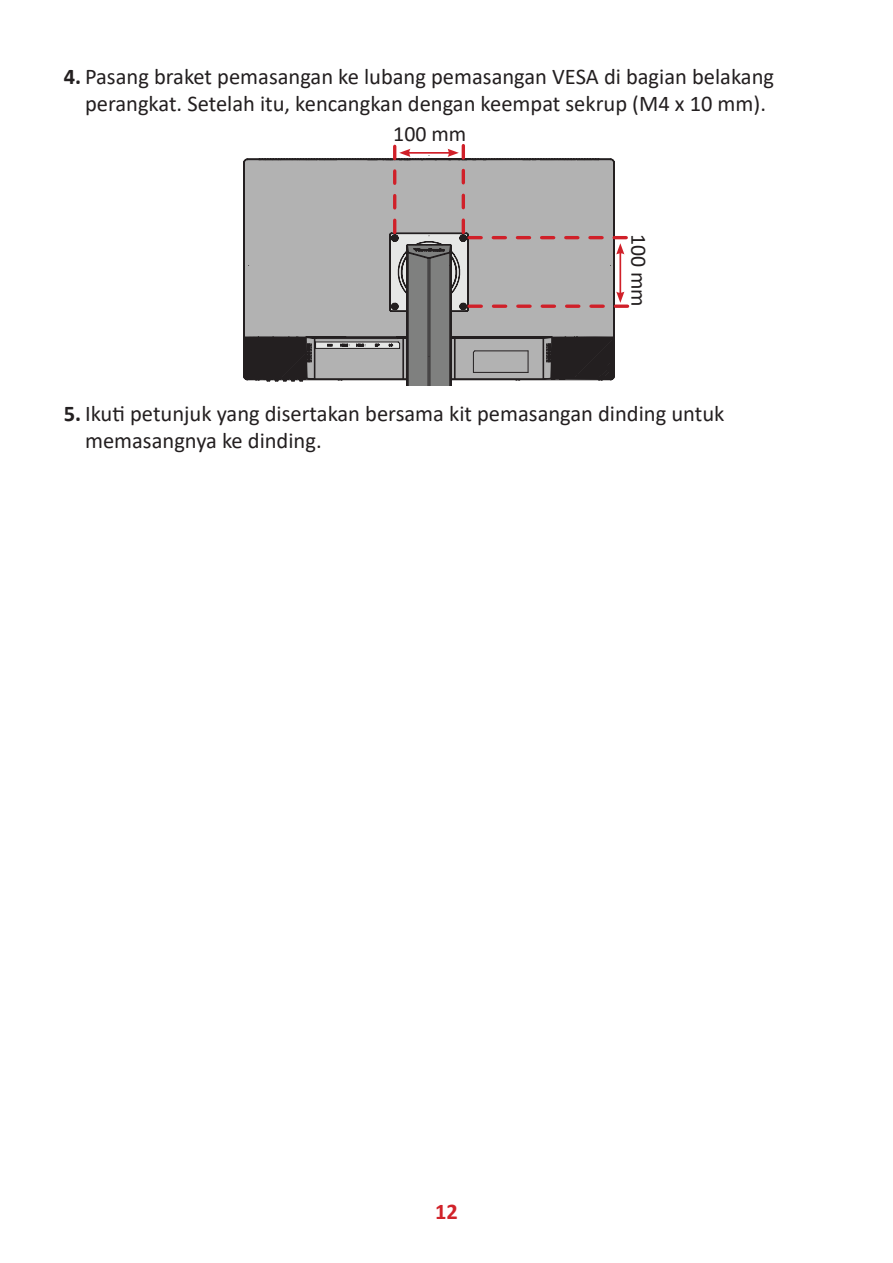
<style>
.page{position:relative;width:893px;height:1263px;background:#fff}
.page>*{position:absolute;margin:0;border:0;box-sizing:border-box;transform-origin:0 0}
.t1{font:22.5px/27px "Calibri";color:#231f20;text-align:center}
.t2{font:700 22.5px "Calibri";color:#d1232a}
.t3{font:21.9px "Calibri";color:#231f20}
.s1{font-weight:700}
</style>
<div class="page">
<svg style="left:244px;top:146px;width:384px;height:239px;background:#a6a3a3"></svg>
<p class="t1" style="left:64px;top:62px;width:712px"><span class="s1">4.</span> Pasang braket pemasangan ke lubang pemasangan VESA di bagian belakang perangkat. Setelah itu, kencangkan dengan keempat sekrup (M4 x 10 mm).</p>
<p class="t3" style="left:393px;top:119px;width:75px">100 mm</p>
<p class="t3" style="left:654px;top:234px;width:75px;rotate:90deg">100 mm</p>
<p class="t1" style="left:85px;top:399px;width:641px;text-align:left;text-indent:-21px"><span class="s1">5.</span> Ikuti petunjuk yang disertakan bersama kit pemasangan dinding untuk memasangnya ke dinding.</p>
<p class="t2" style="left:435px;top:1196px;width:24px">12</p>
</div>
